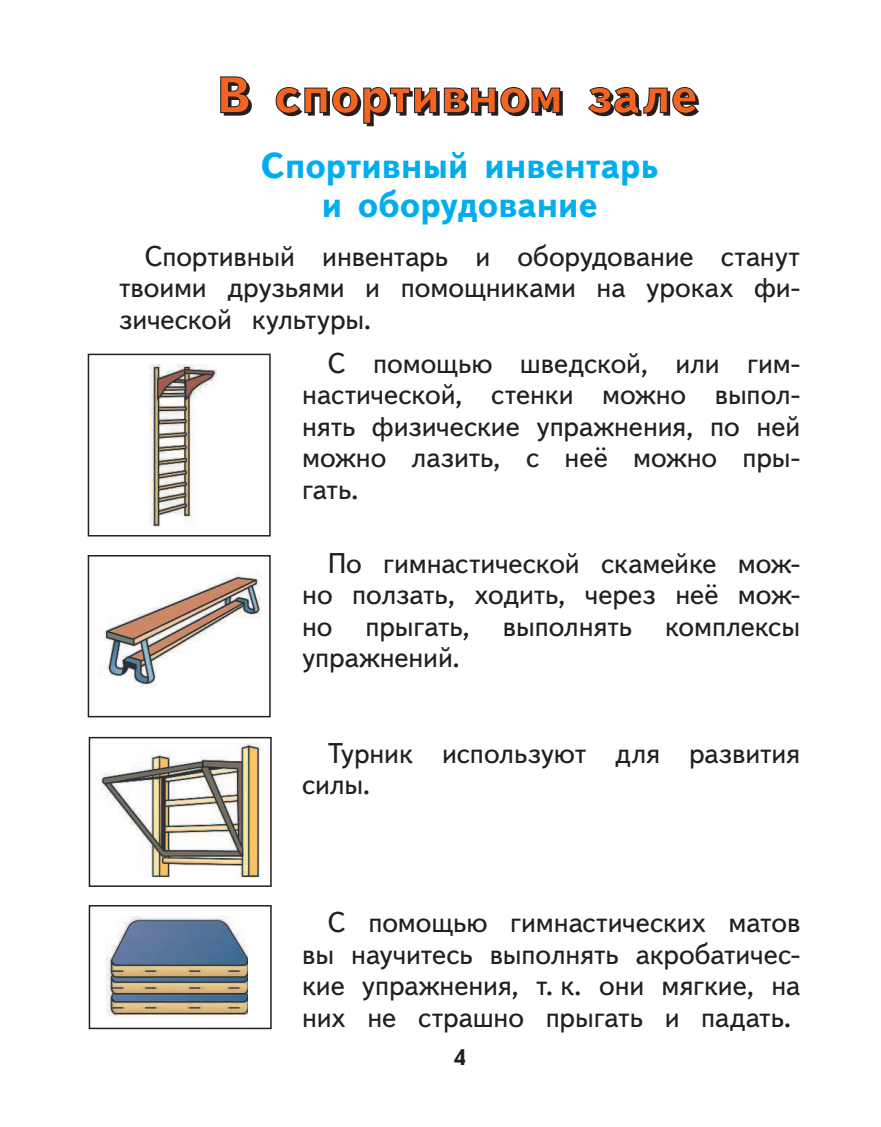
<style>
.page{position:relative;width:881px;height:1127px;background:#fff}
.page>*{position:absolute;margin:0;border:0;box-sizing:border-box;transform-origin:0 0}
.t1{font:700 36px/39px "Text Book C";letter-spacing:-.01em;color:#00aeef;text-align:center}
.t2{font:28.5px/31.5px "Text Book C";color:#231f20;text-align:justify}
.t3{font:700 21.75px "Text Book C";color:#231f20}
</style>
<div class="page">
<svg style="left:220px;top:77px;width:32px;height:39px"></svg>
<svg style="left:275px;top:87px;width:287px;height:39px"></svg>
<svg style="left:588px;top:87px;width:110px;height:29px"></svg>
<svg style="left:87px;top:353px;width:185px;height:677px"></svg>
<img style="left:150px;top:364px;width:66px;height:163px">
<img style="left:99px;top:572px;width:164px;height:120px">
<img style="left:96px;top:740px;width:164px;height:141px">
<img style="left:106px;top:916px;width:141px;height:101px">
<p class="t1" style="left:261px;top:149px;width:399px">Спортивный инвентарь и оборудование</p>
<p class="t2" style="left:119px;top:242px;width:682px;text-indent:26px">Cпортивный инвентарь и оборудование станут твоими друзьями и помощниками на уроках фи&shy;зической культуры.</p>
<p class="t2" style="left:302px;top:349px;width:499px;text-indent:26px">С помощью шведской, или гим&shy;настической, стенки можно выпол&shy;нять физические упражнения, по ней можно лазить, с неё можно пры&shy;гать.</p>
<p class="t2" style="left:302px;top:549px;width:499px;text-indent:26px">По гимнастической скамейке мож&shy;но ползать, ходить, через неё мож&shy;но прыгать, выполнять комплексы уп ражнений.</p>
<p class="t2" style="left:302px;top:739px;width:499px;text-indent:26px">Турник используют для развития силы.</p>
<p class="t2" style="left:302px;top:908px;width:499px;text-indent:26px">С помощью гимнастических матов вы научитесь выполнять акробатичес&shy;кие упражнения, т. к. они мягкие, на них не страшно прыгать и падать.</p>
<p class="t3" style="left:453px;top:1049px;width:13px">4</p>
</div>
